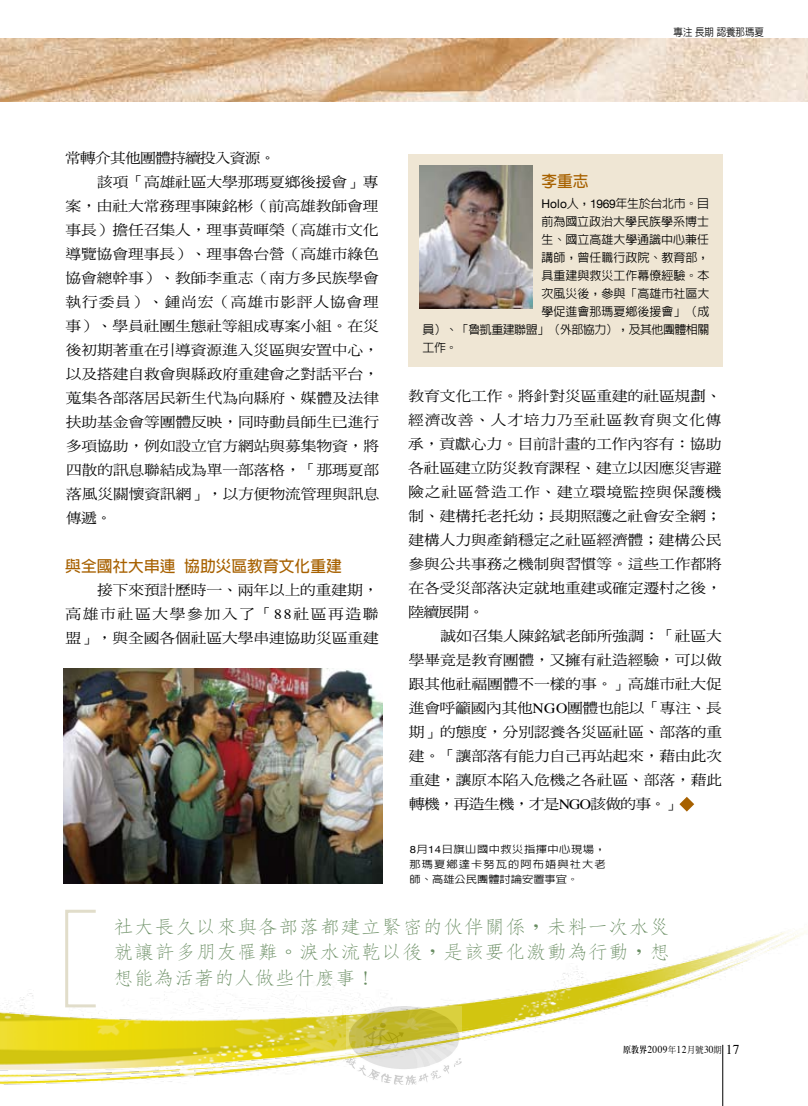
<style>
.page{position:relative;width:808px;height:1106px;background:#fff}
.page>*{position:absolute;margin:0;border:0;box-sizing:border-box;transform-origin:0 0}
.t1{font:300 18.9px/25.5px "AR Fang Song B5 HK";letter-spacing:-.02em;color:#698d62;text-align:justify;scale:1.11 1}
.t2{font:700 15.75px "AR Hei B5";color:#a76100}
.t3{font:14.1px/24px "DF Ming Std W5";letter-spacing:-.005em;color:#000;text-align:justify;scale:1.11 1}
.t4{font:14.1px "DF Ming Std W5";letter-spacing:.05em;color:#000;scale:1.11 1}
.t5{font:14.1px "DF Ming Std W5";letter-spacing:-.05em;color:#000;scale:1.11 1}
.t6{font:500 12px "AR Hei B5";color:#000}
.t7{font:500 12px "AR Hei B5";letter-spacing:-.045em;color:#000}
.t8{font:10.5px "Times";letter-spacing:.05em;color:#000;scale:.9 1}
.t9{font:500 10.5px "AR Hei B5";color:#000;scale:.9 1}
.t10{font:500 10.2px/15px "AR Hei B5";letter-spacing:.045em;color:#000;text-align:justify;scale:1.11 1}
.s1{font-family:"Times"}
.s2{font-family:"Helvetica Neue";font-weight:400}
.s3{font-family:"AR Hei U30"}
.s4{font-family:"AR Ming B5";font-weight:800;font-size:9px}
.s5{font-family:"DF Ming Std W5";font-size:9px}
.s6{font-size:13.5px}
</style>
<div class="page">
<img style="left:0;top:39px;width:808px;height:62px">
<img style="left:0;top:731px;width:806px;height:375px">
<div style="left:65px;top:909px;width:32px;height:98px;border:3px solid #e1ddca"></div>
<svg style="left:679px;top:796px;width:15px;height:15px"></svg>
<div style="left:409px;top:154px;width:314px;height:212px;background:#efe6d4"></div>
<img style="left:419px;top:165px;width:114px;height:144px">
<img style="left:63px;top:668px;width:319px;height:215px">
<img style="left:347px;top:1006px;width:114px;height:78px">
<p class="t9" style="left:674px;top:27px;width:102px">專注長期認養那瑪夏</p>
<p class="t5" style="left:65px;top:150px;width:191px">常轉介其他團體持續投入資源。</p>
<p class="t3" style="left:97px;top:170px;width:255px">該項「高雄社區大學那瑪夏鄉後援會」專</p>
<p class="t3" style="left:65px;top:194px;width:284px">案，由社大常務理事陳銘彬（前高雄教師會理</p>
<p class="t3" style="left:65px;top:218px;width:284px">事長）擔任召集人，理事黃暉榮（高雄市文化</p>
<p class="t3" style="left:66px;top:242px;width:284px">導覽協會理事長）、理事魯台營（高雄市綠色</p>
<p class="t3" style="left:66px;top:266px;width:284px">協會總幹事）、教師李重志（南方多民族學會</p>
<p class="t4" style="left:66px;top:294px;width:284px">執行委員）、鍾尚宏（高雄市影評人協會理</p>
<p class="t3" style="left:66px;top:314px;width:284px">事）、學員社團生態社等組成專案小組。在災</p>
<p class="t3" style="left:66px;top:338px;width:284px">後初期著重在引導資源進入災區與安置中心，</p>
<p class="t3" style="left:66px;top:362px;width:284px">以及搭建自救會與縣政府重建會之對話平台，</p>
<p class="t3" style="left:66px;top:386px;width:284px">蒐集各部落居民新生代為向縣府、媒體及法律</p>
<p class="t3" style="left:66px;top:410px;width:284px">扶助基金會等團體反映，同時動員師生已進行</p>
<p class="t3" style="left:66px;top:434px;width:284px">多項協助，例如設立官方網站與募集物資，將</p>
<p class="t3" style="left:66px;top:458px;width:284px">四散的訊息聯結成為單一部落格，「那瑪夏部</p>
<p class="t3" style="left:66px;top:482px;width:284px">落風災關懷資訊網」，以方便物流管理與訊息</p>
<p class="t3" style="left:66px;top:506px;width:43px">傳遞。</p>
<p class="t2" style="left:65px;top:558px;width:278px">與全國社大串連 協助災區教育文化重建</p>
<p class="t3" style="left:65px;top:578px;width:284px;text-indent:32px">接下來預計歷時一、兩年以上的重建期，高雄市社區大學參加入了「<span class="s1">88</span>社區再造聯盟」，與全國各個社區大學串連協助災區重建</p>
<p class="t2" style="left:541px;top:173px;width:49px">李重志</p>
<p class="t6" style="left:541px;top:197px;width:169px"><span class="s2">Holo</span>人，<span class="s2">1969</span>年生於台北市。目</p>
<p class="t6" style="left:541px;top:215px;width:169px">前為國立政治大學民族學系博士</p>
<p class="t6" style="left:541px;top:233px;width:169px">生、國立高雄大學通識中心兼任</p>
<p class="t6" style="left:541px;top:251px;width:169px">講師，曾任職行政院、教育部，</p>
<p class="t6" style="left:541px;top:269px;width:169px">具重建與救災工作幕僚經驗。本</p>
<p class="t6" style="left:541px;top:287px;width:169px">次風災後，參與「高雄市社區大</p>
<p class="t6" style="left:542px;top:305px;width:169px">學促進會那瑪夏鄉後援會」（成</p>
<p class="t7" style="left:423px;top:323px;width:288px">員）、「魯凱重建聯盟」（外部協力），及其他團體相關</p>
<p class="t6" style="left:423px;top:341px;width:36px">工作。</p>
<p class="t3" style="left:408px;top:384px;width:283px">教育文化工作。將針對災區重建的社區規劃、</p>
<p class="t4" style="left:408px;top:412px;width:284px">經濟改善、人才培力乃至社區教育與文化傳</p>
<p class="t3" style="left:408px;top:432px;width:284px">承，貢獻心力。目前計畫的工作內容有：協助</p>
<p class="t3" style="left:408px;top:456px;width:284px">各社區建立防災教育課程、建立以因應災害避</p>
<p class="t4" style="left:408px;top:484px;width:284px">險之社區營造工作、建立環境監控與保護機</p>
<p class="t3" style="left:408px;top:504px;width:284px">制、建構托老托幼；長期照護之社會安全網；</p>
<p class="t3" style="left:408px;top:528px;width:284px">建構人力與產銷穩定之社區經濟體；建構公民</p>
<p class="t3" style="left:408px;top:552px;width:284px">參與公共事務之機制與習慣等。這些工作都將</p>
<p class="t3" style="left:409px;top:576px;width:284px">在各受災部落決定就地重建或確定遷村之後，</p>
<p class="t3" style="left:409px;top:600px;width:70px">陸續展開。</p>
<p class="t3" style="left:440px;top:624px;width:255px">誠如召集人陳銘斌老師所強調：「社區大</p>
<p class="t3" style="left:409px;top:648px;width:284px">學畢竟是教育團體，又擁有社造經驗，可以做</p>
<p class="t3" style="left:409px;top:672px;width:284px">跟其他社福團體不一樣的事。」高雄市社大促</p>
<p class="t3" style="left:409px;top:696px;width:284px">進會呼籲國內其他<span class="s1">NGO</span>團體也能以「專注、長</p>
<p class="t3" style="left:409px;top:720px;width:284px">期」的態度，分別認養各災區社區、部落的重</p>
<p class="t3" style="left:409px;top:744px;width:284px">建。「讓部落有能力自己再站起來，藉由此次</p>
<p class="t3" style="left:409px;top:768px;width:284px">重建，讓原本陷入危機之各社區、部落，藉此</p>
<p class="t5" style="left:409px;top:796px;width:246px">轉機，再造生機，才是<span class="s1">NGO</span>該做的事。」</p>
<p class="t10" style="left:410px;top:841px;width:178px"><span class="s2">8</span>月<span class="s2">14</span>日旗山國中救災指揮中心現場，那瑪夏鄉達卡努瓦的阿布<span class="s3">娪</span>與社大老師、高雄公民團體討論安置事宜。</p>
<p class="t1" style="left:113px;top:913px;width:503px">社大長久以來與各部落都建立緊密的伙伴關係，未料一次水災就讓許多朋友罹難。淚水流乾以後，是該要化激動為行動，想想能為活著的人做些什麼事！</p>
<p class="t8" style="left:623px;top:1039px;width:131px"><span class="s4">原教界</span>2009<span class="s5">年</span>12<span class="s5">月號</span>30<span class="s5">期</span> <span class="s6">17</span></p>
</div>
